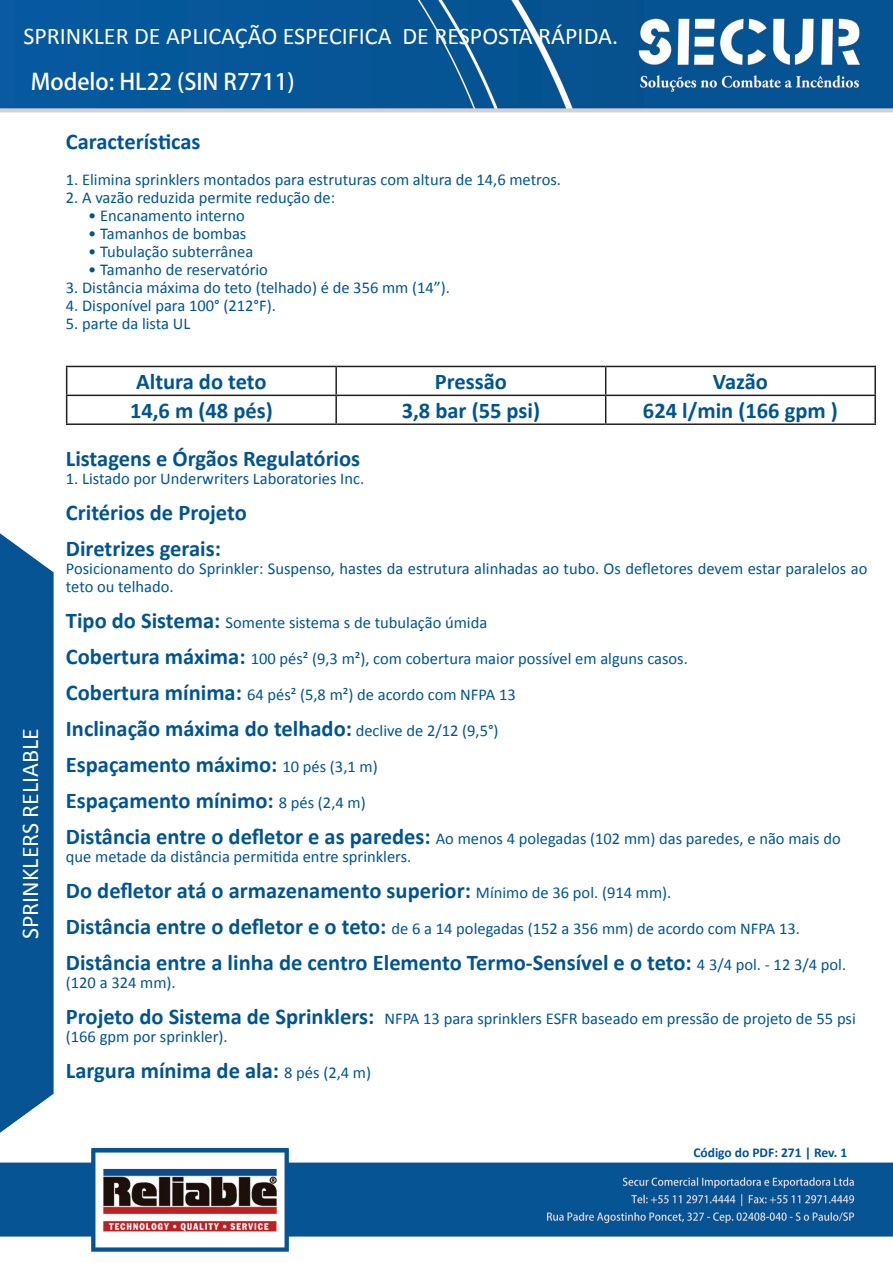
<style>
.page{position:relative;width:893px;height:1263px;background:#fff}
.page>*{position:absolute;margin:0;border:0;box-sizing:border-box;transform-origin:0 0}
.t1{font:24px "Calibri";color:#fff}
.t2{font:700 22.5px/36px "Calibri";color:#015494}
.t3{font:22.5px "Adobe Heiti Std";color:#fff}
.t4{font:16.5px/36px "Calibri";color:#015494}
.t5{font:700 13.5px "Calibri";color:#015494}
.s1{font-weight:700;font-size:22.5px}
.s2{font-weight:400;font-size:16.5px}
</style>
<div class="page">
<img style="left:0;top:0;width:893px;height:1251px">
<img style="left:92px;top:1148px;width:196px;height:104px">
<hr style="left:66px;top:366px;width:270px;height:1px;background:#231f20">
<hr style="left:336px;top:366px;width:270px;height:1px;background:#231f20">
<hr style="left:335px;top:367px;width:2px;height:28px;background:#231f20">
<hr style="left:606px;top:366px;width:270px;height:1px;background:#231f20">
<hr style="left:874px;top:367px;width:2px;height:28px;background:#231f20">
<hr style="left:66px;top:395px;width:270px;height:1px;background:#231f20">
<svg style="left:66px;top:367px;width:1px;height:56px"></svg>
<hr style="left:336px;top:395px;width:270px;height:1px;background:#231f20">
<hr style="left:335px;top:396px;width:2px;height:27px;background:#231f20">
<hr style="left:606px;top:395px;width:270px;height:1px;background:#231f20">
<svg style="left:605px;top:367px;width:1px;height:56px"></svg>
<hr style="left:874px;top:396px;width:2px;height:27px;background:#231f20">
<hr style="left:66px;top:423px;width:270px;height:2px;background:#231f20">
<hr style="left:336px;top:423px;width:270px;height:2px;background:#231f20">
<hr style="left:606px;top:423px;width:270px;height:2px;background:#231f20">
<h1 class="t1" style="left:23px;top:21px;width:596px">Sprinkler de Aplicação Especifica de Resposta Rápida.</h1>
<h2 class="t3" style="left:31px;top:69px;width:265px">Modelo: HL22 (SIN R7711)</h2>
<h2 class="t2" style="left:66px;top:122px;width:136px">Características</h2>
<p class="t4" style="left:66px;top:160px;width:497px">1. Elimina sprinklers montados para estruturas com altura de 14,6 metros.</p>
<p class="t4" style="left:66px;top:178px;width:271px">2. A vazão reduzida permite redução de:</p>
<p class="t4" style="left:88px;top:196px;width:158px">• Encanamento interno</p>
<p class="t4" style="left:88px;top:214px;width:160px">• Tamanhos de bombas</p>
<p class="t4" style="left:88px;top:232px;width:166px">• Tubulação subterrânea</p>
<p class="t4" style="left:88px;top:250px;width:181px">• Tamanho de reservatório</p>
<p class="t4" style="left:66px;top:268px;width:386px">3. Distância máxima do teto (telhado) é de 356 mm (14”).</p>
<p class="t4" style="left:66px;top:286px;width:211px">4. Disponível para 100° (212°F).</p>
<p class="t4" style="left:66px;top:304px;width:126px">5. parte da lista UL</p>
<h1 class="t1" style="left:15px;top:939px;width:213px;rotate:-90deg">sprinklers reliable</h1>
<h2 class="t2" style="left:136px;top:363px;width:132px">Altura do teto</h2>
<h2 class="t2" style="left:435px;top:363px;width:74px">Pressão</h2>
<h2 class="t2" style="left:713px;top:363px;width:57px">Vazão</h2>
<h2 class="t2" style="left:130px;top:392px;width:144px">14,6 m (48 pés)</h2>
<h2 class="t2" style="left:402px;top:392px;width:140px">3,8 bar (55 psi)</h2>
<h2 class="t2" style="left:643px;top:392px;width:196px">624 l/min (166 gpm )</h2>
<h2 class="t2" style="left:66px;top:439px;width:296px">Listagens e Órgãos Regulatórios</h2>
<p class="t4" style="left:66px;top:459px;width:300px">1. Listado por Underwriters Laboratories Inc.</p>
<h2 class="t2" style="left:66px;top:493px;width:182px">Critérios de Projeto<br>Diretrizes gerais:</h2>
<p class="t4" style="left:66px;top:558px;width:803px;line-height:18px">Posicionamento do Sprinkler: Suspenso, hastes da estrutura alinhadas ao tubo. Os defletores devem estar paralelos ao teto ou telhado.</p>
<p class="t4" style="left:66px;top:603px;width:623px"><span class="s1">Tipo do Sistema:</span> Somente sistema s de tubulação úmida<br><span class="s1">Cobertura máxima:</span> 100 pés² (9,3 m²), com cobertura maior possível em alguns casos.<br><span class="s1">Cobertura mínima:</span> 64 pés² (5,8 m²) de acordo com NFPA 13</p>
<h2 class="t2" style="left:66px;top:709px;width:434px">Inclinação máxima do telhado: <span class="s2">declive de 2/12 (9,5°)<br></span>Espaçamento máximo: <span class="s2">10 pés (3,1 m)<br></span>Espaçamento mínimo: <span class="s2">8 pés (2,4 m)</span></h2>
<p class="t4" style="left:66px;top:828px;width:776px;line-height:18px"><span class="s1">Distância entre o defletor e as paredes:</span> Ao menos 4 polegadas (102 mm) das paredes, e não mais do que metade da distância permitida entre sprinklers.</p>
<h2 class="t2" style="left:66px;top:871px;width:607px">Do defletor atá o armazenamento superior: <span class="s2">Mínimo de 36 pol. (914 mm).</span></h2>
<p class="t4" style="left:66px;top:909px;width:736px"><span class="s1">Distância entre o defletor e o teto:</span> de 6 a 14 polegadas (152 a 356 mm) de acordo com NFPA 13.</p>
<h2 class="t2" style="left:66px;top:943px;width:782px">Distância entre a linha de centro Elemento Termo-Sensível e o teto: <span class="s2">4 3/4 pol. - 12 3/4 pol.</span></h2>
<p class="t4" style="left:66px;top:963px;width:791px">(120 a 324 mm).<br><span class="s1">Projeto do Sistema de Sprinklers:</span> NFPA 13 para sprinklers ESFR baseado em pressão de projeto de 55 psi</p>
<p class="t4" style="left:66px;top:1017px;width:163px">(166 gpm por sprinkler).</p>
<h2 class="t2" style="left:66px;top:1051px;width:307px">Largura mínima de ala: <span class="s2">8 pés (2,4 m)</span></h2>
<p class="t5" style="left:693px;top:1144px;width:155px">Código do PDF: 271 | Rev. 1</p>
</div>
